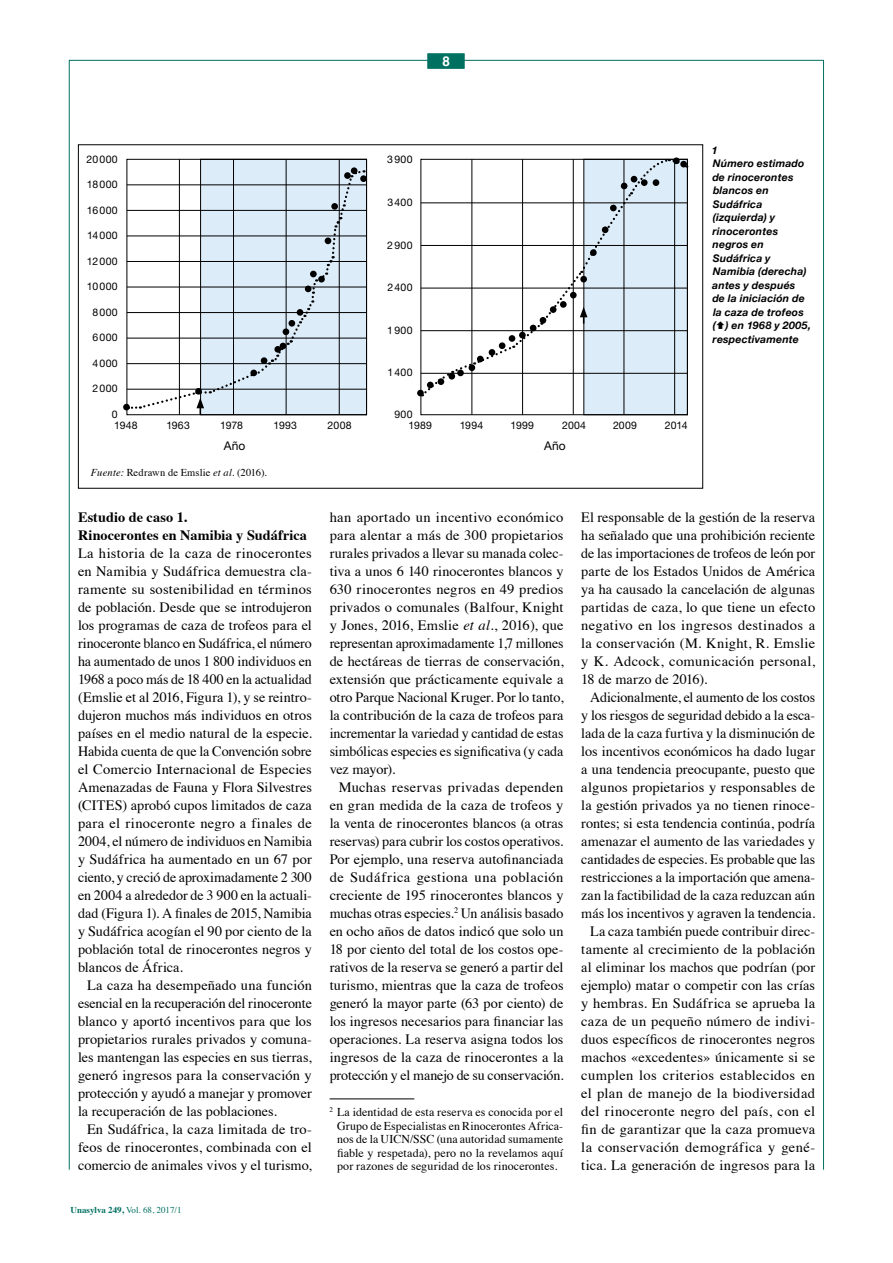
<style>
.page{position:relative;width:893px;height:1263px;background:#fff}
.page>*{position:absolute;margin:0;border:0;box-sizing:border-box;transform-origin:0 0}
.t1{font:14.25px/18px "Times";letter-spacing:.005em;color:#000;text-align:justify}
.t2{font:700 14.25px/18px "Times";letter-spacing:.005em;color:#000}
.t3{font:700 13.5px "Helvetica";color:#fff}
.t4{font:12px/13.5px "Times";letter-spacing:.01em;color:#000;text-align:justify}
.t5{font:12px "Helvetica Neue";letter-spacing:.02em;color:#000}
.t6{font:italic 700 10.5px/13.5px "Helvetica Neue";letter-spacing:.02em;color:#000}
.t7{font:10.5px "Helvetica Neue";letter-spacing:.035em;color:#000}
.t8{font:10.5px "Times";letter-spacing:.015em;color:#000}
.t9{font:9px "Times";color:#007161}
.s1{font-style:italic}
.s2{font-weight:700}
</style>
<div class="page">
<div style="left:428px;top:54px;width:36px;height:15px;background:#007161;border:1px solid #007161"></div>
<div style="left:201px;top:159px;width:166px;height:256px;background:#ddecf9"></div>
<hr style="left:330px;top:1098px;width:84px;height:1px;background:#000">
<hr style="left:179px;top:159px;width:1px;height:256px;background:#000">
<hr style="left:233px;top:159px;width:1px;height:256px;background:#000">
<hr style="left:286px;top:159px;width:1px;height:256px;background:#000">
<hr style="left:339px;top:159px;width:1px;height:256px;background:#000">
<div style="left:123px;top:404px;width:7px;height:6px;background:#000;border-radius:50%"></div>
<svg style="left:128px;top:169px;width:237px;height:246px"></svg>
<div style="left:584px;top:159px;width:103px;height:256px;background:#ddecf9"></div>
<hr style="left:472px;top:159px;width:1px;height:256px;background:#000">
<hr style="left:522px;top:159px;width:1px;height:256px;background:#000">
<hr style="left:573px;top:159px;width:1px;height:256px;background:#000">
<hr style="left:624px;top:159px;width:1px;height:256px;background:#000">
<hr style="left:674px;top:159px;width:1px;height:256px;background:#000">
<div style="left:417px;top:390px;width:7px;height:6px;background:#000;border-radius:50%"></div>
<svg style="left:422px;top:158px;width:265px;height:238px"></svg>
<div style="left:641px;top:179px;width:7px;height:7px;background:#000;border-radius:50%"></div>
<div style="left:653px;top:179px;width:6px;height:7px;background:#000;border-radius:50%"></div>
<div style="left:673px;top:157px;width:7px;height:7px;background:#000;border-radius:50%"></div>
<div style="left:680px;top:161px;width:7px;height:6px;background:#000;border-radius:50%"></div>
<div style="left:331px;top:203px;width:7px;height:7px;background:#000;border-radius:50%"></div>
<div style="left:344px;top:172px;width:7px;height:7px;background:#000;border-radius:50%"></div>
<div style="left:351px;top:167px;width:6px;height:7px;background:#000;border-radius:50%"></div>
<div style="left:360px;top:175px;width:7px;height:7px;background:#000;border-radius:50%"></div>
<p class="t3" style="left:442px;top:50px;width:9px">8</p>
<p class="t7" style="left:87px;top:153px;width:33px">20000</p>
<p class="t7" style="left:87px;top:178px;width:32px">18000</p>
<p class="t7" style="left:87px;top:204px;width:32px">16000</p>
<p class="t7" style="left:87px;top:229px;width:32px">14000</p>
<p class="t7" style="left:87px;top:255px;width:32px">12000</p>
<p class="t7" style="left:87px;top:280px;width:32px">10000</p>
<p class="t7" style="left:92px;top:306px;width:27px">8000</p>
<p class="t7" style="left:92px;top:331px;width:27px">6000</p>
<p class="t7" style="left:92px;top:357px;width:27px">4000</p>
<p class="t7" style="left:92px;top:382px;width:27px">2000</p>
<p class="t7" style="left:112px;top:408px;width:7px">0</p>
<p class="t7" style="left:387px;top:153px;width:27px">3900</p>
<p class="t7" style="left:387px;top:196px;width:27px">3400</p>
<p class="t7" style="left:387px;top:239px;width:27px">2900</p>
<p class="t7" style="left:387px;top:281px;width:27px">2400</p>
<p class="t7" style="left:387px;top:324px;width:27px">1900</p>
<p class="t7" style="left:387px;top:366px;width:27px">1400</p>
<p class="t7" style="left:394px;top:408px;width:20px">900</p>
<p class="t7" style="left:114px;top:419px;width:25px">1948</p>
<p class="t7" style="left:166px;top:419px;width:25px">1963</p>
<p class="t7" style="left:220px;top:419px;width:24px">1978</p>
<p class="t7" style="left:274px;top:419px;width:25px">1993</p>
<p class="t7" style="left:328px;top:419px;width:26px">2008</p>
<p class="t7" style="left:409px;top:419px;width:25px">1989</p>
<p class="t7" style="left:460px;top:419px;width:25px">1994</p>
<p class="t7" style="left:511px;top:419px;width:25px">1999</p>
<p class="t7" style="left:562px;top:419px;width:25px">2004</p>
<p class="t7" style="left:613px;top:419px;width:26px">2009</p>
<p class="t7" style="left:665px;top:419px;width:24px">2014</p>
<p class="t5" style="left:224px;top:438px;width:23px">Año</p>
<p class="t5" style="left:544px;top:438px;width:23px">Año</p>
<p class="t8" style="left:91px;top:463px;width:177px"><span class="s1">Fuente:</span> Redrawn de Emslie <span class="s1">et al.</span> (2016).</p>
<p class="t6" style="left:712px;top:144px;width:101px">1<br>Número estimado de rinocerontes blancos en<br>Sudáfrica (izquierda) y rinocerontes negros en<br>Sudáfrica y<br>Namibia (derecha) antes y después<br>de la iniciación de la caza de trofeos<br>( ) en 1968 y 2005, respectivamente</p>
<p class="t2" style="left:78px;top:506px;width:231px">Estudio de caso 1.<br>Rinocerontes en Namibia y Sudáfrica</p>
<p class="t1" style="left:78px;top:543px;width:235px">La historia de la caza de rinocerontes en Namibia y Sudáfrica demuestra cla&shy;ramente su sostenibilidad en términos de población. Desde que se introdujeron los programas de caza de trofeos para el rinoceronte blanco en Sudáfrica, el número ha aumentado de unos 1 800 individuos en 1968 a poco más de 18 400 en la actualidad (Emslie et al 2016, Figura 1), y se reintro&shy;dujeron muchos más individuos en otros países en el medio natural de la especie.<br>Habida cuenta de que la Convención sobre el Comercio Internacional de Especies Amenazadas de Fauna y Flora Silvestres (CITES) aprobó cupos limitados de caza para el rinoceronte negro a finales de 2004, el número de individuos en Namibia y Sudáfrica ha aumentado en un 67 por ciento, y creció de aproximadamente 2 300 en 2004 a alrededor de 3 900 en la actuali&shy;dad (Figura 1). A finales de 2015, Namibia y Sudáfrica acogían el 90 por ciento de la población total de rinocerontes negros y blancos de África.</p>
<p class="t1" style="left:78px;top:975px;width:235px;text-indent:9px">La caza ha desempeñado una función esencial en la recuperación del rinoceronte blanco y aportó incentivos para que los propietarios rurales privados y comuna&shy;les mantengan las especies en sus tierras, generó ingresos para la conservación y protección y ayudó a manejar y promover la recuperación de las poblaciones.</p>
<p class="t1" style="left:78px;top:1119px;width:235px;text-indent:9px">En Sudáfrica, la caza limitada de tro&shy;feos de rinocerontes, combinada con el comercio de animales vivos y el turismo,</p>
<p class="t9" style="left:71px;top:1201px;width:113px"><span class="s2">Unasylva 249,</span> Vol. 68, 2017/1</p>
<p class="t1" style="left:330px;top:507px;width:235px">han aportado un incentivo económico para alentar a más de 300 propietarios rurales privados a llevar su manada colec&shy;tiva a unos 6 140 rinocerontes blancos y 630 rinocerontes negros en 49 predios privados o comunales (Balfour, Knight y Jones, 2016, Emslie <span class="s1">et al.</span>, 2016), que representan aproximadamente 1,7 millones de hectáreas de tierras de conservación, extensión que prácticamente equivale a otro Parque Nacional Kruger. Por lo tanto, la contribución de la caza de trofeos para incrementar la variedad y cantidad de estas simbólicas especies es significativa (y cada vez mayor).</p>
<p class="t1" style="left:330px;top:777px;width:235px;text-indent:9px">Muchas reservas privadas dependen en gran medida de la caza de trofeos y la venta de rinocerontes blancos (a otras reservas) para cubrir los costos operativos.<br>Por ejemplo, una reserva autofinanciada de Sudáfrica gestiona una población creciente de 195 rinocerontes blancos y muchas otras especies.<sup>2</sup> Un análisis basado en ocho años de datos indicó que solo un 18 por ciento del total de los costos ope&shy;rativos de la reserva se generó a partir del turismo, mientras que la caza de trofeos generó la mayor parte (63 por ciento) de los ingresos necesarios para financiar las operaciones. La reserva asigna todos los ingresos de la caza de rinocerontes a la protección y el manejo de su conservación.</p>
<p class="t4" style="left:337px;top:1104px;width:228px;text-indent:-7px"><sup>2</sup> La identidad de esta reserva es conocida por el Grupo de Especialistas en Rinocerontes Africa&shy;nos de la UICN/SSC (una autoridad sumamente fiable y respetada), pero no la revelamos aquí por razones de seguridad de los rinocerontes.</p>
<p class="t1" style="left:581px;top:507px;width:235px">El responsable de la gestión de la reserva ha señalado que una prohibición reciente de las importaciones de trofeos de león por parte de los Estados Unidos de América ya ha causado la cancelación de algunas partidas de caza, lo que tiene un efecto negativo en los ingresos destinados a la conservación (M. Knight, R. Emslie y K. Adcock, comunicación personal, 18 de marzo de 2016).</p>
<p class="t1" style="left:581px;top:687px;width:235px;text-align:right">Adicionalmente, el aumento de los costos y los riesgos de seguridad debido a la esca&shy;lada de la caza furtiva y la disminución de los incentivos económicos ha dado lugar a una tendencia preocupante, puesto que algunos propietarios y responsables de la gestión privados ya no tienen rinoce&shy;rontes; si esta tendencia continúa, podría amenazar el aumento de las variedades y cantidades de especies. Es probable que las restricciones a la importación que amena&shy;zan la factibilidad de la caza reduzcan aún más los incentivos y agraven la tendencia.<br>La caza también puede contribuir direc&shy;tamente al crecimiento de la población al eliminar los machos que podrían (por ejemplo) matar o competir con las crías y hembras. En Sudáfrica se aprueba la caza de un pequeño número de indivi&shy;duos específicos de rinocerontes negros machos «excedentes» únicamente si se cumplen los criterios establecidos en el plan de manejo de la biodiversidad del rinoceronte negro del país, con el fin de garantizar que la caza promueva la conservación demográfica y gené&shy;tica. La generación de ingresos para la</p>
</div>
